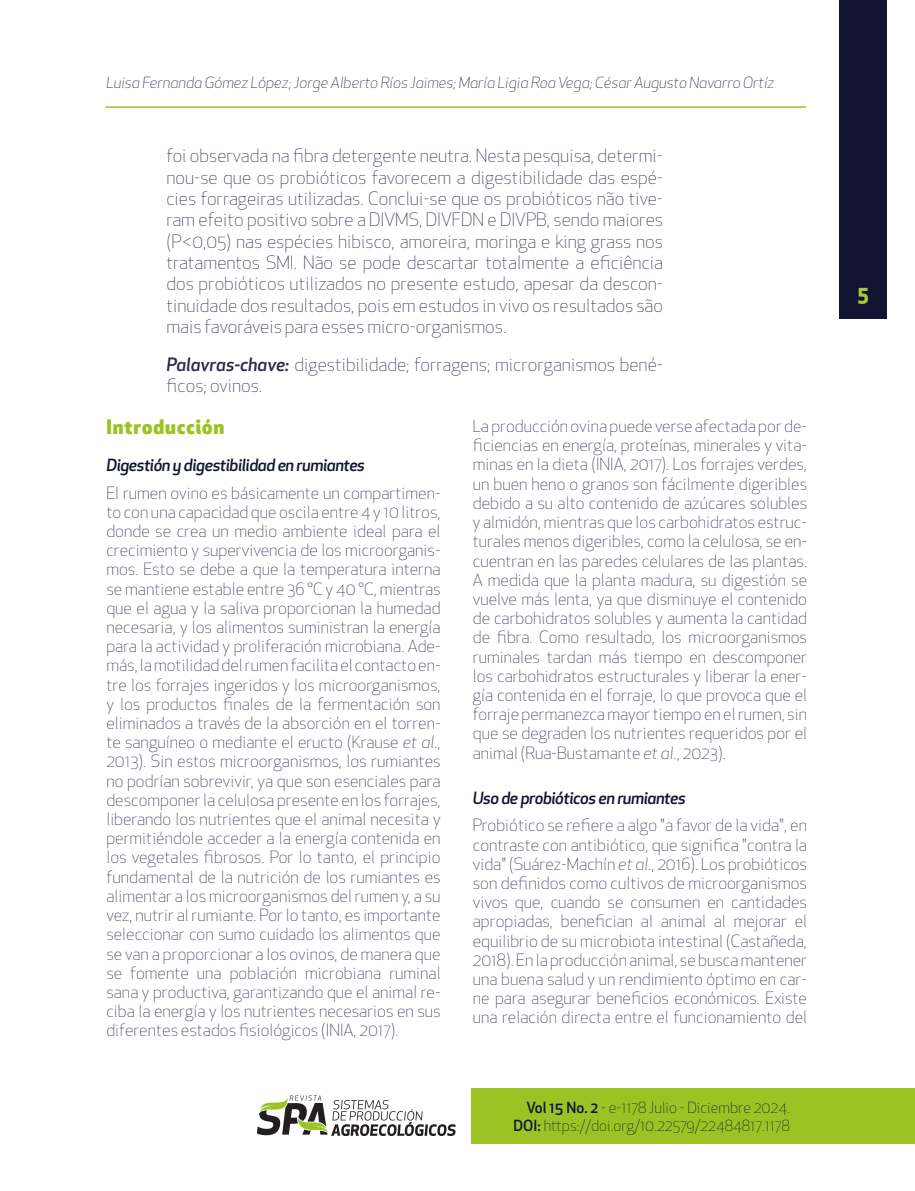
<style>
.page{position:relative;width:915px;height:1191px;background:#fff}
.page>*{position:absolute;margin:0;border:0;box-sizing:border-box;transform-origin:0 0}
.t1{font:700 21px "Apex New";color:#a5c93a}
.Subtitulo{font:800 19.5px "Apex New";letter-spacing:.05em;color:#9bc324}
.Keywords{font:300 18px/21.3px "Apex New";color:#2a2c46;text-align:justify}
.Cuerpo_de_texto{font:300 16.5px/19.2px "Apex New";color:#2a2c46;text-align:justify}
.subtitulo_2{font:italic 500 16.5px "Apex New";letter-spacing:-.03em;color:#121532}
.t2{font:italic 300 15px "Apex New";color:#121532}
.t3{font:300 15px/18px "Apex New";color:#121532;text-align:right}
.s1{font-weight:500;font-style:italic}
.s2{font-style:italic}
.s3{font-weight:500}
</style>
<div class="page">
<div style="left:839px;top:0;width:47px;height:319px;background:#121532"></div>
<div style="left:471px;top:1087px;width:443px;height:56px;background:#9bc324"></div>
<hr style="left:105px;top:106px;width:700px;height:2px;background:#9bc324">
<svg style="left:257px;top:1095px;width:198px;height:41px"></svg>
<p class="t2" style="left:106px;top:74px;width:669px">Luisa Fernanda Gómez López; Jorge Alberto Ríos Jaimes; María Ligia Roa Vega; César Augusto Navarro Ortíz</p>
<p class="Keywords" style="left:166px;top:145px;width:498px">foi observada na fibra detergente neutra. Nesta pesquisa, determi&shy;nou-se que os probióticos favorecem a digestibilidade das espé&shy;cies forrageiras utilizadas. Conclui-se que os probióticos não tive&shy;ram efeito positivo sobre a DIVMS, DIVFDN e DIVPB, sendo maiores (P&lt;0,05) nas espécies hibisco, amoreira, moringa e king grass nos tratamentos SMI. Não se pode descartar totalmente a eficiência dos probióticos utilizados no presente estudo, apesar da descon&shy;tinuidade dos resultados, pois em estudos in vivo os resultados são mais favoráveis para esses micro-organismos.</p>
<p class="Keywords" style="left:166px;top:354px;width:498px"><span class="s1">Palavras-chave:</span> digestibilidade; forragens; microrganismos bené&shy;ficos; ovinos.</p>
<p class="Subtitulo" style="left:106px;top:413px;width:119px">Introducción</p>
<p class="subtitulo_2" style="left:106px;top:454px;width:260px">Digestión y digestibilidad en rumiantes</p>
<p class="Cuerpo_de_texto" style="left:106px;top:483px;width:336px">El rumen ovino es básicamente un compartimen&shy;to con una capacidad que oscila entre 4 y 10 litros, donde se crea un medio ambiente ideal para el crecimiento y supervivencia de los microorganis&shy;mos. Esto se debe a que la temperatura interna se mantiene estable entre 36 °C y 40 °C, mientras que el agua y la saliva proporcionan la humedad necesaria, y los alimentos suministran la energía para la actividad y proliferación microbiana. Ade&shy;más, la motilidad del rumen facilita el contacto en&shy;tre los forrajes ingeridos y los microorganismos, y los productos finales de la fermentación son eliminados a través de la absorción en el torren&shy;te sanguíneo o mediante el eructo (Krause <span class="s2">et al.</span>, 2013). Sin estos microorganismos, los rumiantes no podrían sobrevivir, ya que son esenciales para descomponer la celulosa presente en los forrajes, liberando los nutrientes que el animal necesita y permitiéndole acceder a la energía contenida en los vegetales fibrosos. Por lo tanto, el principio fundamental de la nutrición de los rumiantes es alimentar a los microorganismos del rumen y, a su vez, nutrir al rumiante. Por lo tanto, es importante seleccionar con sumo cuidado los alimentos que se van a proporcionar a los ovinos, de manera que se fomente una población microbiana ruminal sana y productiva, garantizando que el animal re&shy;ciba la energía y los nutrientes necesarios en sus diferentes estados fisiológicos (INIA, 2017).</p>
<p class="Cuerpo_de_texto" style="left:472px;top:416px;width:336px">La producción ovina puede verse afectada por de&shy;ficiencias en energía, proteínas, minerales y vita&shy;minas en la dieta (INIA, 2017). Los forrajes verdes, un buen heno o granos son fácilmente digeribles debido a su alto contenido de azúcares solubles y almidón, mientras que los carbohidratos estruc&shy;turales menos digeribles, como la celulosa, se en&shy;cuentran en las paredes celulares de las plantas.<br>A medida que la planta madura, su digestión se vuelve más lenta, ya que disminuye el contenido de carbohidratos solubles y aumenta la cantidad de fibra. Como resultado, los microorganismos ruminales tardan más tiempo en descomponer los carbohidratos estructurales y liberar la ener&shy;gía contenida en el forraje, lo que provoca que el forraje permanezca mayor tiempo en el rumen, sin que se degraden los nutrientes requeridos por el animal (Rua-Bustamante <span class="s2">et al.</span>, 2023).</p>
<p class="subtitulo_2" style="left:472px;top:786px;width:214px">Uso de probióticos en rumiantes</p>
<p class="Cuerpo_de_texto" style="left:472px;top:816px;width:336px">Probiótico se refiere a algo "a favor de la vida", en contraste con antibiótico, que significa "contra la vida" (Suárez-Machín <span class="s2">et al.</span>, 2016). Los probióticos son definidos como cultivos de microorganismos vivos que, cuando se consumen en cantidades apropiadas, benefician al animal al mejorar el equilibrio de su microbiota intestinal (Castañeda, 2018). En la producción animal, se busca mantener una buena salud y un rendimiento óptimo en car&shy;ne para asegurar beneficios económicos. Existe una relación directa entre el funcionamiento del</p>
<p class="t3" style="left:513px;top:1098px;width:278px"><span class="s3">Vol 15 No. 2</span> - e-1178 Julio - Diciembre 2024.<br><span class="s3">DOI:</span> https://doi.org/10.22579/22484817.1178</p>
<p class="t1" style="left:857px;top:278px;width:13px">5</p>
</div>
